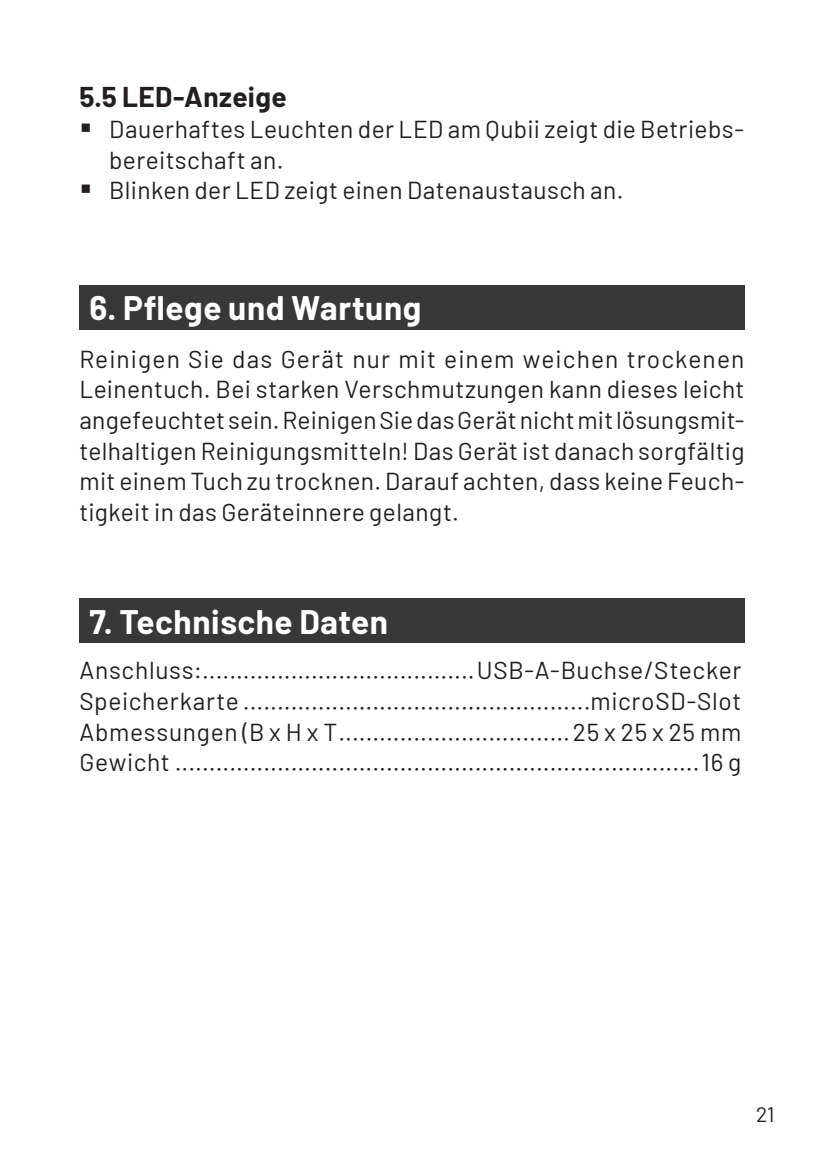
<style>
.page{position:relative;width:824px;height:1161px;background:#fff}
.page>*{position:absolute;margin:0;border:0;box-sizing:border-box;transform-origin:0 0}
.t1{font:700 33.25px "Barlow";letter-spacing:.015em;color:#fff}
.t2{font:700 28px "Barlow";letter-spacing:.01em;color:#231f20}
.t3{font:24.5px/30.8px "Barlow";letter-spacing:.02em;color:#231f20;text-align:justify}
.t4{font:21px "Barlow";color:#231f20}
</style>
<div class="page">
<div style="left:79px;top:285px;width:665px;height:44px;background:#383839"></div>
<div style="left:79px;top:598px;width:665px;height:45px;background:#383839"></div>
<p class="t2" style="left:79px;top:77px;width:209px">5.5 LED-Anzeige</p>
<p class="t3" style="left:109px;top:112px;width:636px;text-align:left">Dauerhaftes Leuchten der LED am Qubii zeigt die Betriebs&shy;bereitschaft an.<br>Blinken der LED zeigt einen Datenaustausch an.</p>
<h1 class="t1" style="left:89px;top:284px;width:333px">6. Pflege und Wartung</h1>
<p class="t3" style="left:79px;top:342px;width:666px">Reinigen Sie das Gerät nur mit einem weichen trockenen Leinentuch. Bei starken Verschmutzungen kann dieses leicht angefeuchtet sein. Reinigen Sie das Gerät nicht mit lösungsmit&shy;telhaltigen Reinigungsmitteln! Das Gerät ist danach sorgfältig mit einem Tuch zu trocknen. Darauf achten, dass keine Feuch&shy;tigkeit in das Geräteinnere gelangt.</p>
<h1 class="t1" style="left:89px;top:597px;width:300px">7. Technische Daten</h1>
<p class="t3" style="left:79px;top:653px;width:663px">Anschluss:........................................USB-A-Buchse/Stecker Speicherkarte ...................................................microSD-Slot Abmessungen (B x H x T..................................25 x 25 x 25 mm Gewicht .............................................................................16 g</p>
<p class="t4" style="left:756px;top:1099px;width:20px">21</p>
</div>
